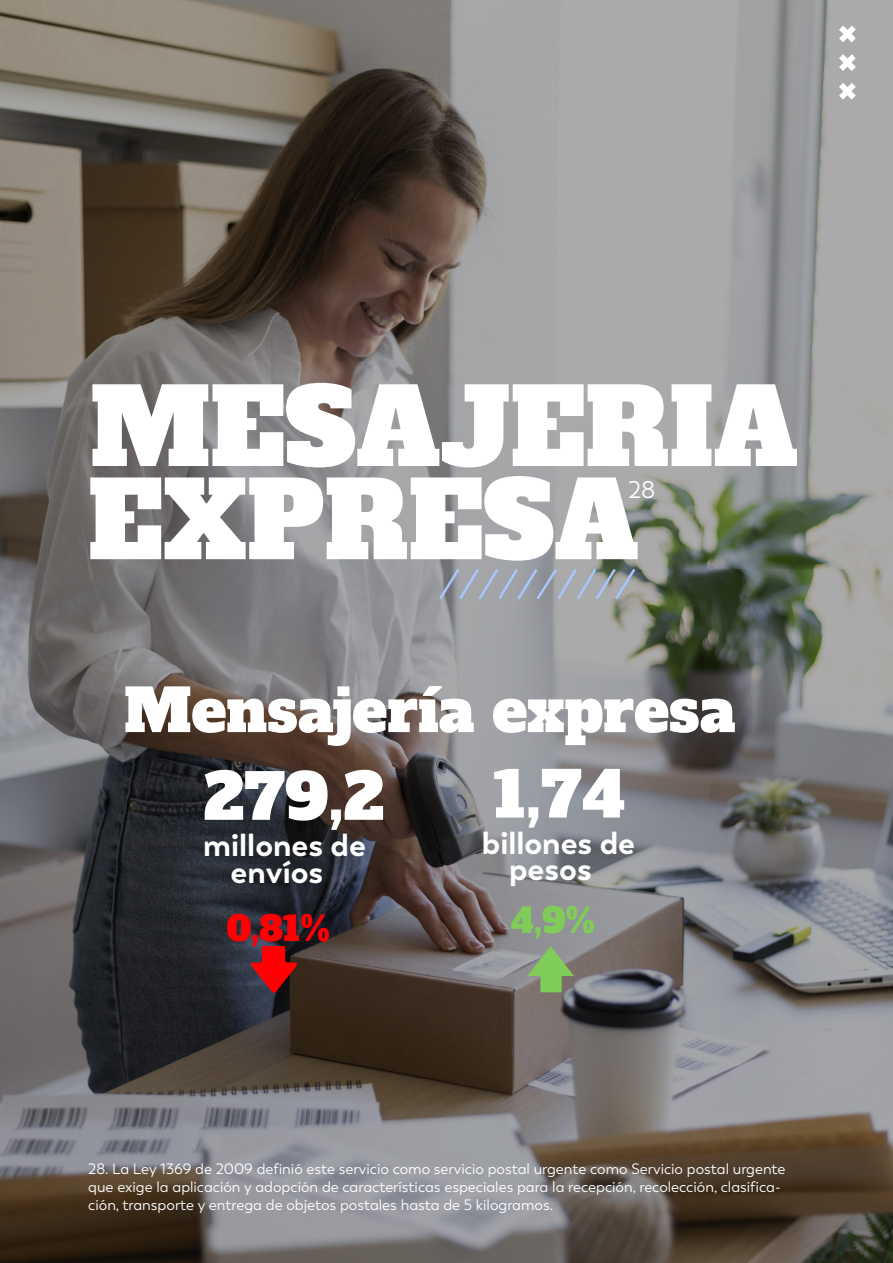
<style>
.page{position:relative;width:893px;height:1263px;background:#fff}
.page>*{position:absolute;margin:0;border:0;box-sizing:border-box;transform-origin:0 0}
.t1{font:105px "Alfa Slab One";color:#fff}
.t2{font:62.55px "Alfa Slab One";color:#fff}
.t3{font:33.45px "Alfa Slab One";color:#ff0003}
.t4{font:33.45px "Alfa Slab One";color:#80cc59}
.t5{font:700 31.35px/27px "Boston";color:#fff;text-align:center}
.t6{font:24px "Boston";color:#fff}
.t7{font:15px/18px "Boston";color:#fff}
</style>
<div class="page">
<img style="left:0;top:0;width:893px;height:1263px">
<svg style="left:437px;top:566px;width:201px;height:36px;background:#9ca1a8"></svg>
<svg style="left:799px;top:0;width:94px;height:118px;background:#a8a8a8"></svg>
<svg style="left:125px;top:686px;width:349px;height:60px"></svg>
<svg style="left:493px;top:699px;width:242px;height:46px"></svg>
<svg style="left:527px;top:946px;width:47px;height:46px;background:#85a771"></svg>
<svg style="left:250px;top:946px;width:47px;height:47px;background:#9c151b"></svg>
<p class="t1" style="left:90px;top:336px;width:709px">MESAJERIA</p>
<p class="t1" style="left:88px;top:429px;width:552px">EXPRESA</p>
<p class="t6" style="left:628px;top:475px;width:29px">28</p>
<h2 class="t2" style="left:204px;top:742px;width:182px">279,2</h2>
<h3 class="t5" style="left:203px;top:832px;width:164px">millones de envíos</h3>
<h3 class="t3" style="left:227px;top:900px;width:105px">0,81%</h3>
<h2 class="t2" style="left:493px;top:740px;width:134px">1,74</h2>
<h3 class="t5" style="left:482px;top:829px;width:155px">billones de pesos</h3>
<h3 class="t4" style="left:511px;top:892px;width:86px">4,9%</h3>
<p class="t7" style="left:88px;top:1160px;width:699px">28. La Ley 1369 de 2009 definió este servicio como servicio postal urgente como Servicio postal urgente que exige la aplicación y adopción de características especiales para la recepción, recolección, clasifica&shy;ción, transporte y entrega de objetos postales hasta de 5 kilogramos.</p>
</div>
